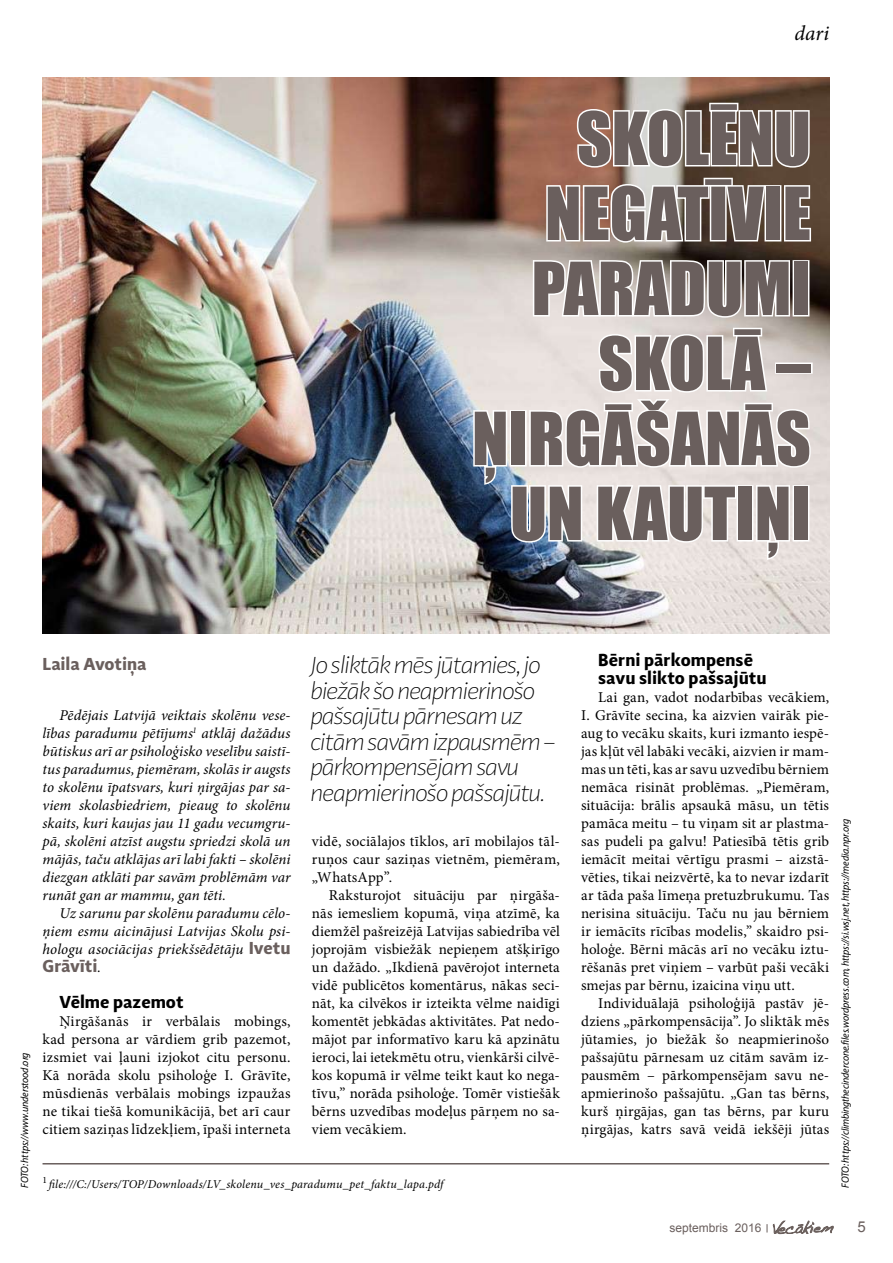
<style>
.page{position:relative;width:893px;height:1263px;background:#fff}
.page>*{position:absolute;margin:0;border:0;box-sizing:border-box;transform-origin:0 0}
.t1{font:67.5px/75px "Impact";color:#6a5f5d;text-align:right}
.t2{font:italic 100 24px/25.5px "Adagio Sans";letter-spacing:-.045em;color:#000}
.t3{font:italic 21px "Minion Pro";color:#000}
.t4{font:700 18px/36px "Adagio Sans";color:#000}
.t5{font:700 18px "Adagio Sans";letter-spacing:-.005em;color:#6a5f5d}
.t6{font:15px/18px "Minion Pro";letter-spacing:.01em;color:#000;text-align:justify}
.t7{font:italic 15px/18px "Minion Pro";color:#000;text-align:justify}
.t8{font:15px "Arial";color:#6a5f5d}
.t9{font:italic 12px "Minion Pro";letter-spacing:.015em;color:#000}
.t10{font:12px "Arial";color:#6a5f5d}
.t11{font:italic 10.5px "Myriad Pro";letter-spacing:-.015em;color:#000;scale:.95 1}
.t12{font:9.6px "Minion Pro";color:#000}
.s1{font-family:"Adagio Sans";font-weight:700;font-style:normal;font-size:18px;color:#6a5f5d}
.s2{color:#6a5f5d}
.s3{font-family:"Minion Pro";font-weight:400;font-style:italic;font-size:15px}
</style>
<div class="page">
<svg style="left:767px;top:1221px;width:66px;height:13px"></svg>
<img style="left:43px;top:78px;width:786px;height:556px">
<hr style="left:43px;top:1163px;width:786px;height:1px;background:#6a5f5d">
<svg style="left:472px;top:101px;width:341px;height:461px"></svg>
<div style="left:793px;top:485px;width:16px;height:56px;border:3px solid #fff"></div>
<h3 class="t3" style="left:794px;top:19px;width:36px">dari</h3>
<h1 class="t1" style="left:472px;top:99px;width:340px">SKOLĒNU<br>NEGATĪVIE<br>PARADUMI<br>SKOLĀ –<br>ŅIRGĀŠANĀS<br>UN KAUTIŅI</h1>
<p class="t11" style="left:18px;top:1188px;width:144px;rotate:-90deg">FOTO: https://www.understood.org</p>
<p class="t5" style="left:43px;top:652px;width:106px">Laila Avotiņa</p>
<p class="t7" style="left:43px;top:706px;width:250px;text-indent:17px">Pēdējais Latvijā veiktais skolēnu vese&shy;lības paradumu pētījums<sup>1</sup> atklāj dažādus būtiskus arī ar psiholoģisko veselību saistī&shy;tus paradumus, piemēram, skolās ir augsts to skolēnu īpatsvars, kuri ņirgājas par sa&shy;viem skolasbiedriem, pieaug to skolēnu skaits, kuri kaujas jau 11 gadu vecumgru&shy;pā, skolēni atzīst augstu spriedzi skolā un mājās, taču atklājas arī labi fakti – skolēni diezgan atklāti par savām problēmām var runāt gan ar mammu, gan tēti.</p>
<p class="t7" style="left:43px;top:904px;width:250px;text-indent:17px">Uz sarunu par skolēnu paradumu cēlo&shy;ņiem esmu aicinājusi Latvijas Skolu psi&shy;hologu asociācijas priekšsēdētāju <span class="s1">Ivetu</span></p>
<p class="t4" style="left:60px;top:948px;width:125px;text-indent:-17px"><span class="s2">Grāvīti</span><span class="s3">.<br></span>Vēlme pazemot</p>
<p class="t6" style="left:43px;top:1012px;width:250px;text-indent:17px">Ņirgāšanās ir verbālais mobings, kad persona ar vārdiem grib pazemot, izsmiet vai ļauni izjokot citu personu.<br>Kā norāda skolu psiholoģe I. Grāvīte, mūsdienās verbālais mobings izpaužas ne tikai tiešā komunikācijā, bet arī caur citiem saziņas līdzekļiem, īpaši interneta</p>
<h2 class="t2" style="left:312px;top:652px;width:246px">Jo sliktāk mēs jūtamies, jo biežāk šo neapmierinošo pašsajūtu pārnesam uz citām savām izpausmēm – pārkompensējam savu neapmierinošo pašsajūtu.</h2>
<p class="t6" style="left:312px;top:832px;width:250px">vidē, sociālajos tīklos, arī mobilajos tāl&shy;ruņos caur saziņas vietnēm, piemēram, „WhatsApp”.</p>
<p class="t6" style="left:312px;top:886px;width:250px;text-indent:17px">Raksturojot situāciju par ņirgāša&shy;nās iemesliem kopumā, viņa atzīmē, ka diemžēl pašreizējā Latvijas sabiedrība vēl joprojām visbiežāk nepieņem atšķirīgo un dažādo. „Ikdienā pavērojot interneta vidē publicētos komentārus, nākas seci&shy;nāt, ka cilvēkos ir izteikta vēlme naidīgi komentēt jebkādas aktivitātes. Pat nedo&shy;mājot par informatīvo karu kā apzinātu ieroci, lai ietekmētu otru, vienkārši cilvē&shy;kos kopumā ir vēlme teikt kaut ko nega&shy;tīvu,” norāda psiholoģe. Tomēr vistiešāk bērns uzvedības modeļus pārņem no sa&shy;viem vecākiem.</p>
<p class="t12" style="left:43px;top:1173px;width:6px">1</p>
<p class="t9" style="left:49px;top:1176px;width:396px">file:///C:/Users/TOP/Downloads/LV_skolenu_ves_paradumu_pet_faktu_lapa.pdf</p>
<p class="t4" style="left:598px;top:651px;width:170px;line-height:18px">Bērni pārkompensē savu slikto pašsajūtu</p>
<p class="t6" style="left:581px;top:688px;width:250px;text-indent:17px">Lai gan, vadot nodarbības vecākiem, I. Grāvīte secina, ka aizvien vairāk pie&shy;aug to vecāku skaits, kuri izmanto iespē&shy;jas kļūt vēl labāki vecāki, aizvien ir mam&shy;mas un tēti, kas ar savu uzvedību bērniem nemāca risināt problēmas. „Piemēram, situācija: brālis apsaukā māsu, un tētis pamāca meitu – tu viņam sit ar plastma&shy;sas pudeli pa galvu! Patiesībā tētis grib iemācīt meitai vērtīgu prasmi – aizstā&shy;vēties, tikai neizvērtē, ka to nevar izdarīt ar tāda paša līmeņa pretuzbrukumu. Tas nerisina situāciju. Taču nu jau bērniem ir iemācīts rīcības modelis,” skaidro psi&shy;holoģe. Bērni mācās arī no vecāku iztu&shy;rēšanās pret viņiem – varbūt paši vecāki smejas par bērnu, izaicina viņu utt.</p>
<p class="t6" style="left:581px;top:994px;width:250px;text-indent:17px">Individuālajā psiholoģijā pastāv jē&shy;dziens „pārkompensācija”. Jo sliktāk mēs jūtamies, jo biežāk šo neapmierinošo pašsajūtu pārnesam uz citām savām iz&shy;pausmēm – pārkompensējam savu ne&shy;apmierinošo pašsajūtu. „Gan tas bērns, kurš ņirgājas, gan tas bērns, par kuru ņirgājas, katrs savā veidā iekšēji jūtas</p>
<p class="t11" style="left:839px;top:1188px;width:390px;rotate:-90deg">FOTO: https://climbingthecindercone.files.wordpress.com, https://si.wsj.net, https://media.npr.org</p>
<p class="t10" style="left:669px;top:1220px;width:94px">septembris 2016</p>
<p class="t8" style="left:857px;top:1217px;width:10px">5</p>
</div>
